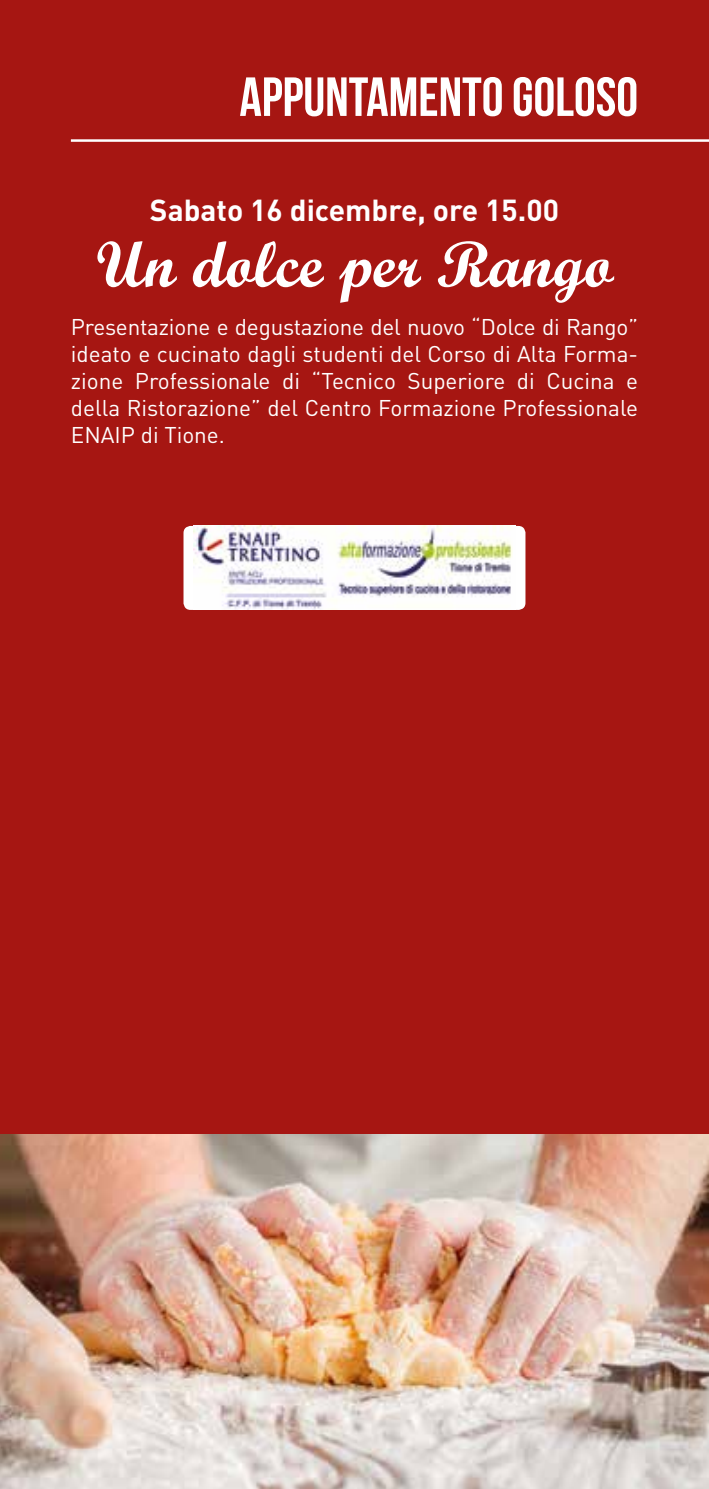
<style>
.page{position:relative;width:709px;height:1489px;background:#fff}
.page>*{position:absolute;margin:0;border:0;box-sizing:border-box;transform-origin:0 0}
.t1{font:65px "Script MT Bold";color:#fff}
.t2{font:700 55px "Bebas Neue";color:#fff}
.t3{font:700 30px "DIN Pro";color:#fff}
.t4{font:22.5px/27px "DIN Pro";color:#fff;text-align:justify}
</style>
<div class="page">
<div style="left:0;top:0;width:709px;height:1488px;background:#a61612"></div>
<hr style="left:71px;top:139px;width:638px;height:3px;background:#fff">
<img style="left:0;top:1134px;width:709px;height:354px">
<div style="left:183px;top:526px;width:342px;height:84px;background:#fff;border-radius:7px"></div>
<img style="left:193px;top:526px;width:320px;height:84px">
<h2 class="t2" style="left:239px;top:67px;width:400px">APPUNTAMENTO GOLOSO</h2>
<h3 class="t3" style="left:150px;top:190px;width:410px">Sabato 16 dicembre, ore 15.00</h3>
<h1 class="t1" style="left:96px;top:224px;width:519px">Un dolce per Rango</h1>
<p class="t4" style="left:71px;top:312px;width:568px">Presentazione e degustazione del nuovo “Dolce di Rango” ideato e cucinato dagli studenti del Corso di Alta Forma&shy;zione Professionale di “Tecnico Superiore di Cucina e della Ristorazione” del Centro Formazione Professionale ENAIP di Tione.</p>
</div>
